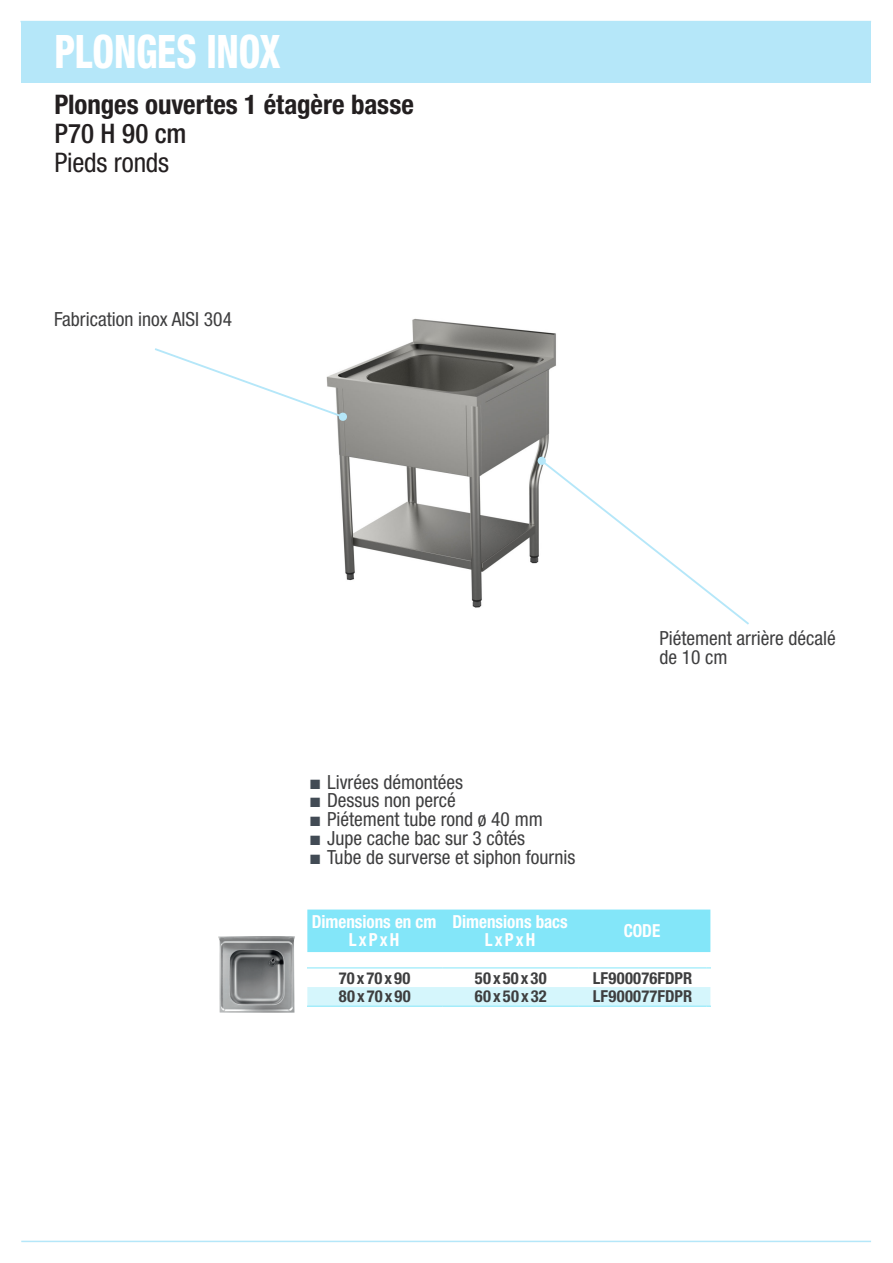
<style>
.page{position:relative;width:893px;height:1263px;background:#fff}
.page>*{position:absolute;margin:0;border:0;box-sizing:border-box;transform-origin:0 0}
.Titre_chapitre__maît{font:800 condensed 46.2px "Helvetica Neue LT Std";letter-spacing:-.005em;color:#fff;scale:.82 1}
.Titre_produit_24pt{font:700 condensed 27px "Helvetica Neue LT Std";color:#231f20}
.Titre_produit_24pt-2{font:condensed 27px "Helvetica Neue LT Std";letter-spacing:-.01em;color:#231f20}
.Titre_produit_24pt-3{font:500 condensed 27px "Helvetica Neue LT Std";letter-spacing:.005em;color:#231f20}
.Description_produits{font:condensed 19.5px/18.8px "Helvetica Neue LT Std";color:#3e3e3f}
.t1{font:700 condensed 18px/18px "Helvetica Neue LT Std";color:#fff;text-align:center;scale:.95 1}
.t2{font:700 condensed 16.5px "Helvetica Neue LT Std";letter-spacing:.015em;color:#3e3e3f}
.s1{color:#424b55}
</style>
<div class="page">
<div style="left:21px;top:22px;width:850px;height:61px;background:#b5e7f9"></div>
<hr style="left:21px;top:1241px;width:850px;height:1px;background:#b5e7f9">
<hr style="left:21px;top:21px;width:850px;height:1px;background:#b5e7f9">
<img style="left:337px;top:318px;width:219px;height:290px">
<svg style="left:155px;top:347px;width:193px;height:74px"></svg>
<svg style="left:539px;top:458px;width:210px;height:167px"></svg>
<div style="left:537px;top:456px;width:9px;height:9px;background:#b5e7f9;border-radius:50%"></div>
<div style="left:307px;top:909px;width:403px;height:43px;background:#83e6f9"></div>
<img style="left:218px;top:936px;width:77px;height:77px">
<svg style="left:307px;top:967px;width:403px;height:40px"></svg>
<p class="Titre_chapitre__maît" style="left:54px;top:23px;width:277px">PLONGES INOX</p>
<p class="Titre_produit_24pt" style="left:54px;top:88px;width:361px">Plonges ouvertes 1 étagère basse</p>
<p class="Titre_produit_24pt-3" style="left:54px;top:117px;width:134px">P70 H 90 cm</p>
<p class="Titre_produit_24pt-2" style="left:54px;top:147px;width:116px">Pieds ronds</p>
<p class="Description_produits" style="left:54px;top:310px;width:180px">Fabrication inox AISI 304</p>
<p class="Description_produits" style="left:310px;top:772px;width:155px"><span class="s1">■</span> Livrées démontées</p>
<p class="Description_produits" style="left:310px;top:791px;width:147px"><span class="s1">■</span> Dessus non percé</p>
<p class="Description_produits" style="left:310px;top:810px;width:234px"><span class="s1">■</span> Piétement tube rond ø 40 mm</p>
<p class="Description_produits" style="left:310px;top:828px;width:217px"><span class="s1">■</span> Jupe cache bac sur 3 côtés</p>
<p class="Description_produits" style="left:310px;top:847px;width:267px"><span class="s1">■</span> Tube de surverse et siphon fournis</p>
<p class="Description_produits" style="left:659px;top:629px;width:178px">Piétement arrière décalé de 10 cm</p>
<p class="t1" style="left:312px;top:909px;width:133px">Dimensions en cm<br>L x P x H</p>
<p class="t1" style="left:453px;top:909px;width:123px">Dimensions bacs<br>L x P x H</p>
<p class="t1" style="left:624px;top:918px;width:40px">CODE</p>
<p class="t2" style="left:339px;top:968px;width:73px">70 x 70 x 90</p>
<p class="t2" style="left:475px;top:968px;width:73px">50 x 50 x 30</p>
<p class="t2" style="left:593px;top:968px;width:101px">LF900076FDPR</p>
<p class="t2" style="left:339px;top:986px;width:73px">80 x 70 x 90</p>
<p class="t2" style="left:475px;top:986px;width:73px">60 x 50 x 32</p>
<p class="t2" style="left:593px;top:986px;width:101px">LF900077FDPR</p>
<p class="t1" style="left:312px;top:912px;width:133px">Dimensions en cm<br>L x P x H</p>
<p class="t1" style="left:452px;top:912px;width:123px">Dimensions bacs<br>L x P x H</p>
<p class="t1" style="left:624px;top:921px;width:40px">CODE</p>
<p class="t2" style="left:338px;top:971px;width:73px">70 x 70 x 90</p>
<p class="t2" style="left:474px;top:971px;width:73px">50 x 50 x 30</p>
<p class="t2" style="left:601px;top:971px;width:82px">LF900021FD</p>
<p class="t2" style="left:338px;top:990px;width:73px">80 x 70 x 90</p>
<p class="t2" style="left:474px;top:990px;width:73px">60 x 50 x 32</p>
<p class="t2" style="left:601px;top:990px;width:84px">LF900022FD</p>
</div>
